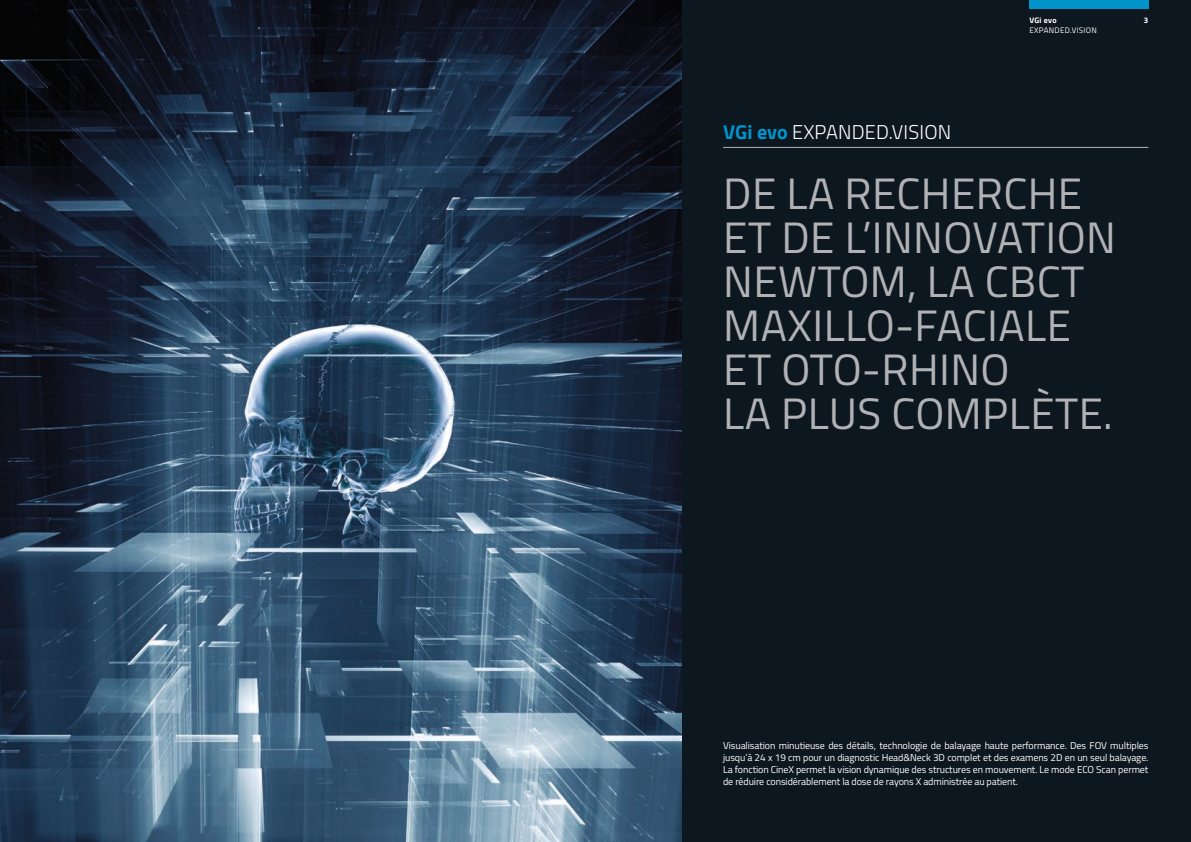
<style>
.page{position:relative;width:1191px;height:842px;background:#fff}
.page>*{position:absolute;margin:0;border:0;box-sizing:border-box;transform-origin:0 0}
.t1{font:44px/44px "Titillium";letter-spacing:.01em;color:#b0b2b5}
.t2{font:300 20px "Titillium";letter-spacing:.01em;color:#fff}
.t3{font:10px/12px "Titillium";letter-spacing:-.01em;color:#fff;text-align:justify}
.t4{font:8px "Titillium";letter-spacing:.04em;color:#fff}
.t5{font:700 8px "Titillium";letter-spacing:.025em;color:#fff}
.s1{font-weight:700;color:#0094ca}
</style>
<div class="page">
<div style="left:672px;top:0;width:519px;height:842px;background:#0d1720"></div>
<hr style="left:723px;top:147px;width:425px;height:1px;background:#b0b2b5">
<div style="left:1029px;top:0;width:119px;height:9px;background:#0094ca"></div>
<img style="left:0;top:0;width:681px;height:842px">
<p class="t5" style="left:1029px;top:14px;width:29px">VGi evo</p>
<p class="t4" style="left:1029px;top:24px;width:69px">EXPANDED.VISION</p>
<p class="t5" style="left:1144px;top:14px;width:6px">3</p>
<h2 class="t2" style="left:723px;top:117px;width:230px"><span class="s1">VGi evo</span> EXPANDED.VISION</h2>
<h1 class="t1" style="left:723px;top:169px;width:394px">DE LA RECHERCHE<br>ET DE L’INNOVATION<br>NEWTOM, LA CBCT<br>MAXILLO-FACIALE<br>ET OTO-RHINO<br>LA PLUS COMPLÈTE.</h1>
<p class="t3" style="left:723px;top:739px;width:427px">Visualisation minutieuse des détails, technologie de balayage haute performance. Des FOV multiples jusqu’à 24 x 19 cm pour un diagnostic Head&amp;Neck 3D complet et des examens 2D en un seul balayage.<br>La fonction CineX permet la vision dynamique des structures en mouvement. Le mode ECO Scan permet de réduire considérablement la dose de rayons X administrée au patient.</p>
</div>
